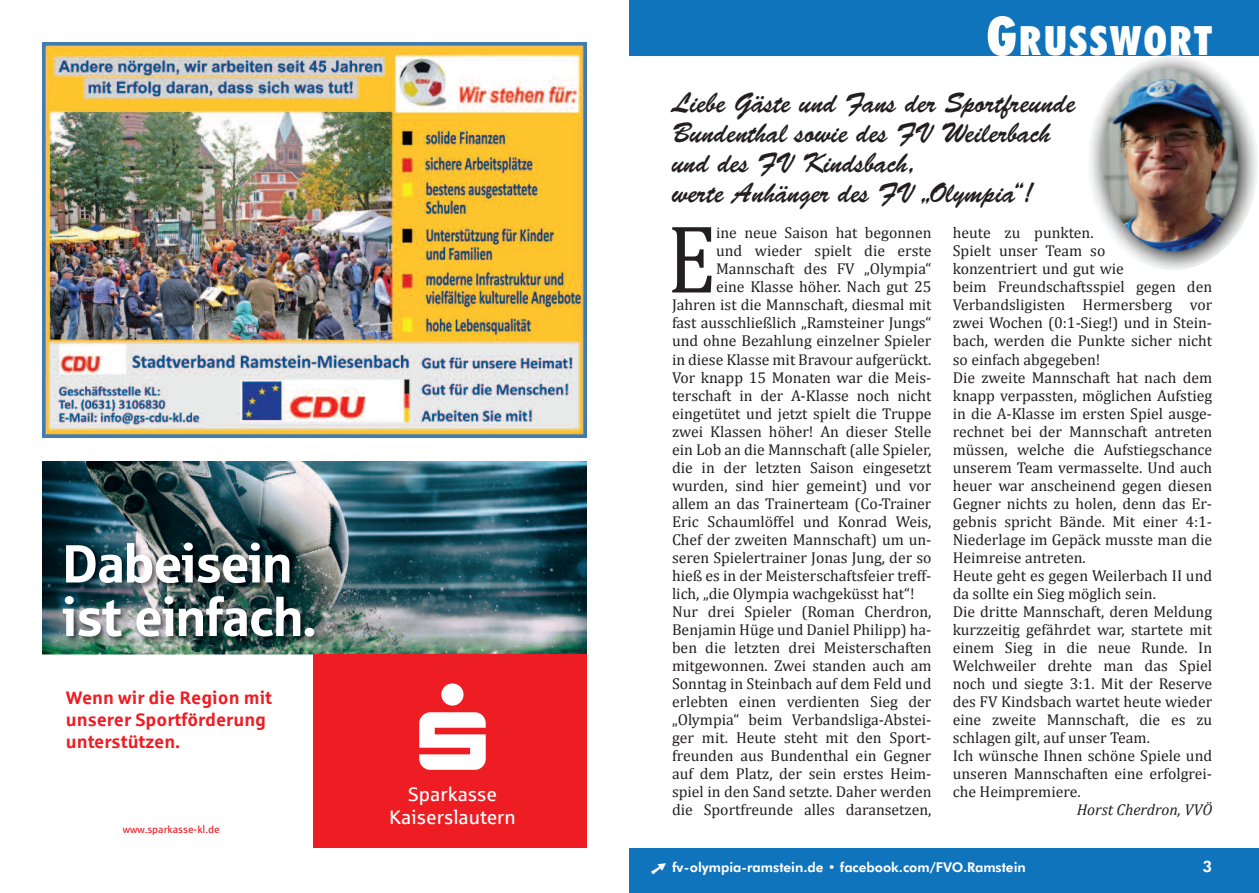
<style>
.page{position:relative;width:1259px;height:893px;background:#fff}
.page>*{position:absolute;margin:0;border:0;box-sizing:border-box;transform-origin:0 0}
.t1{font:97.95px "Cambria";color:#231f20;scale:.87 1}
.t2{font:53.55px/53.6px "Sparkasse Head Regular+KDNQLH";color:#fff}
.t3{font:900 condensed 40.5px "Futura BT";letter-spacing:.065em;color:#fff}
.t4{font:28.5px/30px "Brush Script";color:#231f20;scale:.9 1}
.t5{font:19.5px/23.4px "Sparkasse Rg Regular+FOZEPD";color:#fff;text-align:center}
.t6{font:18.15px/21.8px "Sparkasse Rg Bold+FEJDZK";color:#ee1d23}
.t7{font:15.75px/18px "Cambria";color:#231f20}
.t8{font:italic 15.75px "Cambria";color:#231f20}
.t9{font:800 15.75px "Futura BT";color:#fff}
.t10{font:800 13.5px "Futura BT";color:#fff}
.t11{font:10.35px "Sparkasse Rg Regular+FOZEPD";color:#ee1d23}
.s1{font-size:54px}
</style>
<div class="page">
<div style="left:629px;top:0;width:630px;height:55px;background:#1074bc"></div>
<div style="left:629px;top:848px;width:630px;height:45px;background:#1074bc"></div>
<img style="left:43px;top:462px;width:544px;height:192px">
<div style="left:313px;top:654px;width:274px;height:194px;background:#ee1d23"></div>
<img style="left:61px;top:541px;width:261px;height:104px">
<svg style="left:419px;top:683px;width:67px;height:87px"></svg>
<img style="left:43px;top:43px;width:544px;height:395px">
<img style="left:1087px;top:55px;width:170px;height:215px;border-radius:50%">
<h2 class="t2" style="left:63px;top:538px;width:255px">Dabeisein ist einfach.</h2>
<p class="t6" style="left:66px;top:687px;width:208px">Wenn wir die Region mit unserer Sportförderung unterstützen.</p>
<p class="t11" style="left:123px;top:824px;width:98px">www.sparkasse-kl.de</p>
<p class="t5" style="left:389px;top:782px;width:128px">Sparkasse<br>Kaiserslautern</p>
<h3 class="t3" style="left:986px;top:24px;width:227px"><span class="s1">G</span>RUSSWORT</h3>
<h3 class="t4" style="left:672px;top:91px;width:450px">Liebe Gäste und Fans der Sportfreunde<br>Bundenthal sowie des FV Weilerbach und des FV Kindsbach,<br>werte Anhänger des FV „Olympia“!</h3>
<h1 class="t1" style="left:667px;top:199px;width:58px">E</h1>
<p class="t7" style="left:716px;top:224px;width:217px">ine neue Saison hat begonnen</p>
<p class="t7" style="left:716px;top:242px;width:217px">und wieder spielt die erste</p>
<p class="t7" style="left:716px;top:260px;width:217px">Mannschaft des FV „Olympia“</p>
<p class="t7" style="left:716px;top:278px;width:217px">eine Klasse höher. Nach gut 25</p>
<p class="t7" style="left:672px;top:296px;width:261px">Jahren ist die Mannschaft, diesmal mit</p>
<p class="t7" style="left:672px;top:314px;width:261px">fast ausschließlich „Ramsteiner Jungs“</p>
<p class="t7" style="left:672px;top:332px;width:261px">und ohne Bezahlung einzelner Spieler</p>
<p class="t7" style="left:672px;top:350px;width:261px">in diese Klasse mit Bravour aufgerückt.</p>
<p class="t7" style="left:672px;top:368px;width:261px">Vor knapp 15 Monaten war die Meis-</p>
<p class="t7" style="left:672px;top:386px;width:261px">terschaft in der A-Klasse noch nicht</p>
<p class="t7" style="left:672px;top:404px;width:261px">eingetütet und jetzt spielt die Truppe</p>
<p class="t7" style="left:672px;top:422px;width:261px">zwei Klassen höher! An dieser Stelle</p>
<p class="t7" style="left:672px;top:440px;width:261px">ein Lob an die Mannschaft (alle Spieler,</p>
<p class="t7" style="left:672px;top:458px;width:261px">die in der letzten Saison eingesetzt</p>
<p class="t7" style="left:672px;top:476px;width:261px">wurden, sind hier gemeint) und vor</p>
<p class="t7" style="left:672px;top:494px;width:261px">allem an das Trainerteam (Co-Trainer</p>
<p class="t7" style="left:672px;top:512px;width:261px">Eric Schaumlöffel und Konrad Weis,</p>
<p class="t7" style="left:672px;top:530px;width:261px">Chef der zweiten Mannschaft) um un-</p>
<p class="t7" style="left:672px;top:548px;width:261px">seren Spielertrainer Jonas Jung, der so</p>
<p class="t7" style="left:672px;top:566px;width:261px">hieß es in der Meisterschaftsfeier treff-</p>
<p class="t7" style="left:672px;top:584px;width:244px">lich, „die Olympia wachgeküsst hat“!</p>
<p class="t7" style="left:672px;top:602px;width:261px">Nur drei Spieler (Roman Cherdron,</p>
<p class="t7" style="left:672px;top:620px;width:261px">Benjamin Hüge und Daniel Philipp) ha-</p>
<p class="t7" style="left:672px;top:638px;width:261px">ben die letzten drei Meisterschaften</p>
<p class="t7" style="left:672px;top:656px;width:261px">mitgewonnen. Zwei standen auch am</p>
<p class="t7" style="left:672px;top:674px;width:261px">Sonntag in Steinbach auf dem Feld und</p>
<p class="t7" style="left:672px;top:692px;width:261px">erlebten einen verdienten Sieg der</p>
<p class="t7" style="left:672px;top:710px;width:261px">„Olympia“ beim Verbandsliga-Abstei-</p>
<p class="t7" style="left:672px;top:728px;width:261px">ger mit. Heute steht mit den Sport-</p>
<p class="t7" style="left:672px;top:746px;width:261px">freunden aus Bundenthal ein Gegner</p>
<p class="t7" style="left:672px;top:764px;width:261px">auf dem Platz, der sein erstes Heim-</p>
<p class="t7" style="left:672px;top:782px;width:261px">spiel in den Sand setzte. Daher werden</p>
<p class="t7" style="left:672px;top:800px;width:261px">die Sportfreunde alles daransetzen,</p>
<p class="t7" style="left:952px;top:224px;width:261px">heute zu punkten.<br>Spielt unser Team so<br>konzentriert und gut wie<br>beim Freundschaftsspiel gegen den<br>Verbandsligisten Hermersberg vor zwei Wochen (0:1-Sieg!) und in Stein&shy;bach, werden die Punkte sicher nicht so einfach abgegeben!<br>Die zweite Mannschaft hat nach dem knapp verpassten, möglichen Aufstieg in die A-Klasse im ersten Spiel ausge&shy;rechnet bei der Mannschaft antreten müssen, welche die Aufstiegschance unserem Team vermasselte. Und auch heuer war anscheinend gegen diesen<br>Gegner nichts zu holen, denn das Er&shy;gebnis spricht Bände. Mit einer 4:1-<br>Niederlage im Gepäck musste man die<br>Heimreise antreten.<br>Heute geht es gegen Weilerbach II und da sollte ein Sieg möglich sein.<br>Die dritte Mannschaft, deren Meldung kurzzeitig gefährdet war, startete mit einem Sieg in die neue Runde. In<br>Welchweiler drehte man das Spiel noch und siegte 3:1. Mit der Reserve des FV Kindsbach wartet heute wieder eine zweite Mannschaft, die es zu schlagen gilt, auf unser Team.<br>Ich wünsche Ihnen schöne Spiele und unseren Mannschaften eine erfolgrei&shy;che Heimpremiere.</p>
<p class="t8" style="left:1076px;top:800px;width:137px">Horst Cherdron, VVÖ</p>
<p class="t10" style="left:672px;top:861px;width:355px">fv-olympia-ramstein.de • facebook.com/FVO.Ramstein</p>
<p class="t9" style="left:1202px;top:860px;width:11px">3</p>
</div>
